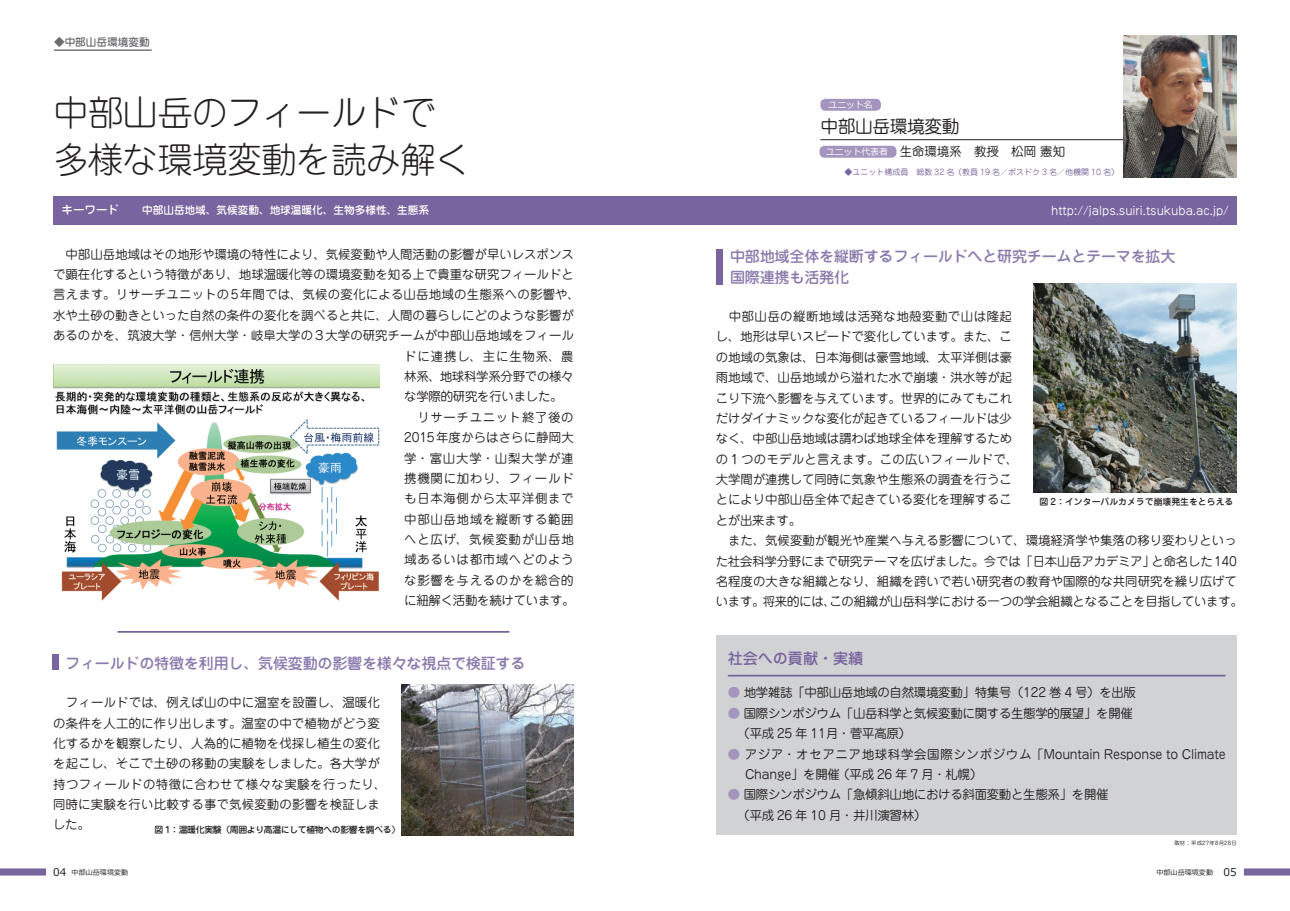
<style>
.page{position:relative;width:1290px;height:911px;background:#fff}
.page>*{position:absolute;margin:0;border:0;box-sizing:border-box;transform-origin:0 0}
.t1{font:300 35.38px/47px "Jun 101 Pro";letter-spacing:-.02em;color:#231f20}
.t2{font:17.75px "Jun 201 Pro";letter-spacing:-.02em;color:#231f20}
.t3{font:500 15px/20.4px "Jun 34 Pro";letter-spacing:-.015em;color:#8c7bad}
.t4{font:500 15px "Jun 34 Pro";color:#78649e}
.t5{font:12.38px/20.4px "Jun 201 Pro";color:#231f20}
.t6{font:12.38px/20.4px "Jun 201 Pro";letter-spacing:-.02em;color:#231f20}
.t7{font:12.38px "Jun 201 Pro";letter-spacing:.055em;color:#231f20}
.t8{font:12.38px "Jun 201 Pro";letter-spacing:.02em;color:#231f20}
.t9{font:12.38px "Jun 201 Pro";letter-spacing:.07em;color:#231f20}
.t10{font:12.38px "Jun 201 Pro";letter-spacing:.06em;color:#231f20}
.t11{font:11.5px "Jun 201 Pro";color:#fff}
.t12{font:500 11.5px "Jun 34 Pro";color:#fff}
.t13{font:500 10.62px "Jun 34 Pro";color:#fff}
.t14{font:500 10.62px "Jun 34 Pro";color:#6c6d70}
.t15{font:10.62px "Meiryo";color:#231f20}
.t16{font:500 8.88px "Jun 34 Pro";letter-spacing:-.04em;color:#231f20}
.t17{font:500 8.88px "Jun 34 Pro";color:#231f20}
.t18{font:8.88px "Meiryo";color:#fff}
.t19{font:8px "Jun 201 Pro";color:#78649e}
.t20{font:7.12px "Meiryo";color:#231f20}
.t21{font:5.38px "Jun 201 Pro";letter-spacing:.05em;color:#231f20}
.s1{font-family:"Meiryo";font-size:8.88px;color:#fff}
.s2{color:#a395be}
.s3{font-size:9.25px}
</style>
<div class="page">
<div style="left:0;top:868px;width:46px;height:7px;background:#78649e"></div>
<div style="left:1244px;top:868px;width:46px;height:7px;background:#78649e"></div>
<div style="left:53px;top:196px;width:1184px;height:29px;background:#78649e"></div>
<div style="left:716px;top:635px;width:521px;height:200px;background:#d1d2d4"></div>
<hr style="left:728px;top:675px;width:497px;height:1px;background:#78649e">
<hr style="left:54px;top:49px;width:98px;height:2px;background:#6c6d70">
<div style="left:52px;top:654px;width:7px;height:16px;background:#78649e"></div>
<hr style="left:820px;top:139px;width:327px;height:1px;background:#231f20">
<div style="left:820px;top:99px;width:61px;height:12px;background:#a395be;border-radius:5px"></div>
<div style="left:819px;top:146px;width:77px;height:12px;background:#a395be;border-radius:5px"></div>
<img style="left:53px;top:365px;width:327px;height:236px">
<hr style="left:118px;top:631px;width:391px;height:1px;background:#78649e">
<img style="left:401px;top:684px;width:173px;height:151px">
<div style="left:716px;top:249px;width:6px;height:36px;background:#78649e"></div>
<img style="left:1033px;top:283px;width:203px;height:210px">
<img style="left:1123px;top:35px;width:114px;height:142px">
<p class="t14" style="left:54px;top:34px;width:97px">◆中部山岳環境変動</p>
<h1 class="t1" style="left:53px;top:85px;width:419px">中部山岳のフィールドで多様な環境変動を読み解く</h1>
<p class="t12" style="left:61px;top:201px;width:59px">キーワード</p>
<p class="t13" style="left:142px;top:201px;width:289px">中部山岳地域、気候変動、地球温暖化、生物多様性、生態系</p>
<p class="t5" style="left:53px;top:242px;width:522px">　中部山岳地域はその地形や環境の特性により、気候変動や人間活動の影響が早いレスポンス</p>
<p class="t5" style="left:53px;top:263px;width:522px">で顕在化するという特徴があり、地球温暖化等の環境変動を知る上で貴重な研究フィールドと</p>
<p class="t8" style="left:53px;top:285px;width:528px">言えます。リサーチユニットの5年間では、気候の変化による山岳地域の生態系への影響や、</p>
<p class="t5" style="left:53px;top:304px;width:522px">水や土砂の動きといった自然の条件の変化を調べると共に、人間の暮らしにどのような影響が</p>
<p class="t5" style="left:53px;top:324px;width:522px">あるのかを、筑波大学・信州大学・岐阜大学の３大学の研究チームが中部山岳地域をフィール</p>
<p class="t9" style="left:404px;top:346px;width:171px">ドに連携し、主に生物系、農</p>
<p class="t6" style="left:404px;top:365px;width:171px">林系、地球科学系分野での様々</p>
<p class="t6" style="left:404px;top:385px;width:160px">な学際的研究を行いました。</p>
<p class="t7" style="left:404px;top:407px;width:171px">　リサーチユニット終了後の</p>
<p class="t5" style="left:404px;top:426px;width:171px">2015年度からはさらに静岡大</p>
<p class="t9" style="left:404px;top:448px;width:171px">学・富山大学・山梨大学が連</p>
<p class="t10" style="left:404px;top:468px;width:171px">携機関に加わり、フィールド</p>
<p class="t7" style="left:404px;top:489px;width:171px">も日本海側から太平洋側まで</p>
<p class="t7" style="left:404px;top:509px;width:171px">中部山岳地域を縦断する範囲</p>
<p class="t10" style="left:404px;top:529px;width:171px">へと広げ、気候変動が山岳地</p>
<p class="t7" style="left:404px;top:550px;width:171px">域あるいは都市域へどのよう</p>
<p class="t7" style="left:404px;top:570px;width:171px">な影響を与えるのかを総合的</p>
<p class="t6" style="left:404px;top:589px;width:172px">に紐解く活動を続けています。</p>
<p class="t3" style="left:65px;top:651px;width:462px">フィールドの特徴を利用し、気候変動の影響を様々な視点で検証する</p>
<p class="t5" style="left:53px;top:691px;width:334px">　フィールドでは、例えば山の中に温室を設置し、温暖化の条件を人工的に作り出します。温室の中で植物がどう変化するかを観察したり、人為的に植物を伐採し植生の変化を起こし、そこで土砂の移動の実験をしました。各大学が持つフィールドの特徴に合わせて様々な実験を行ったり、同時に実験を行い比較する事で気候変動の影響を検証しました。</p>
<p class="t16" style="left:154px;top:822px;width:247px">図 1：温暖化実験（周囲より高温にして植物への影響を調べる）</p>
<p class="t18" style="left:828px;top:98px;width:46px">ユニット名</p>
<p class="t5" style="left:826px;top:140px;width:240px"><span class="s1">ユニット代表者</span> 生命環境系　教授　松岡 憲知</p>
<h2 class="t2" style="left:820px;top:112px;width:141px">中部山岳環境変動</h2>
<p class="t19" style="left:844px;top:166px;width:276px">◆ユニット構成員　総数 32 名（教員 19 名／ポスドク 3 名／他機関 10 名）</p>
<p class="t11" style="left:1051px;top:201px;width:179px">http://jalps.suiri.tsukuba.ac.jp/</p>
<p class="t3" style="left:730px;top:245px;width:447px">中部地域全体を縦断するフィールドへと研究チームとテーマを拡大国際連携も活発化</p>
<p class="t5" style="left:716px;top:305px;width:529px">　中部山岳の縦断地域は活発な地殻変動で山は隆起<br>し、地形は早いスピードで変化しています。また、こ<br>の地域の気象は、日本海側は豪雪地域、太平洋側は豪<br>雨地域で、山岳地域から溢れた水で崩壊・洪水等が起<br>こり下流へ影響を与えています。世界的にみてもこれ<br>だけダイナミックな変化が起きているフィールドは少<br>なく、中部山岳地域は謂わば地球全体を理解するため<br>の１つのモデルと言えます。この広いフィールドで、<br>大学間が連携して同時に気象や生態系の調査を行うこ<br>とにより中部山岳全体で起きている変化を理解するこ<br>とが出来ます。<br>　また、気候変動が観光や産業へ与える影響について、環境経済学や集落の移り変わりといった社会科学分野にまで研究テーマを広げました。今では「日本山岳アカデミア」と命名した140名程度の大きな組織となり、組織を跨いで若い研究者の教育や国際的な共同研究を繰り広げています。将来的には、この組織が山岳科学における一つの学会組織となることを目指しています。</p>
<p class="t17" style="left:1039px;top:495px;width:195px">図 2：インターバルカメラで崩壊発生をとらえる</p>
<p class="t4" style="left:728px;top:647px;width:137px">社会への貢献・実績</p>
<p class="t6" style="left:728px;top:681px;width:410px"><span class="s2">●</span> 地学雑誌「中部山岳地域の自然環境変動」特集号（122 巻 4 号）を出版</p>
<p class="t6" style="left:728px;top:701px;width:407px"><span class="s2">●</span> 国際シンポジウム「山岳科学と気候変動に関する生態学的展望」を開催　 （平成 25 年 11月・菅平高原）</p>
<p class="t6" style="left:742px;top:742px;width:485px;text-indent:-14px"><span class="s2">●</span> アジア・オセアニア地球科学会国際シンポジウム「Mountain Response to Climate　Change」を開催 （平成 26 年 7 月・札幌）</p>
<p class="t6" style="left:731px;top:783px;width:379px;text-indent:-4px"><span class="s2">●</span> 国際シンポジウム「急傾斜山地における斜面変動と生態系」を開催　（平成 26 年 10 月・井川演習林）</p>
<p class="t21" style="left:1174px;top:838px;width:64px">取材：平成27年8月28日</p>
<p class="t15" style="left:53px;top:864px;width:15px">04</p>
<p class="t15" style="left:1223px;top:864px;width:15px">05</p>
<p class="t20" style="left:53px;top:867px;width:77px"><span class="s3">　　</span>中部山岳環境変動</p>
<p class="t20" style="left:1156px;top:867px;width:58px">中部山岳環境変動</p>
</div>
